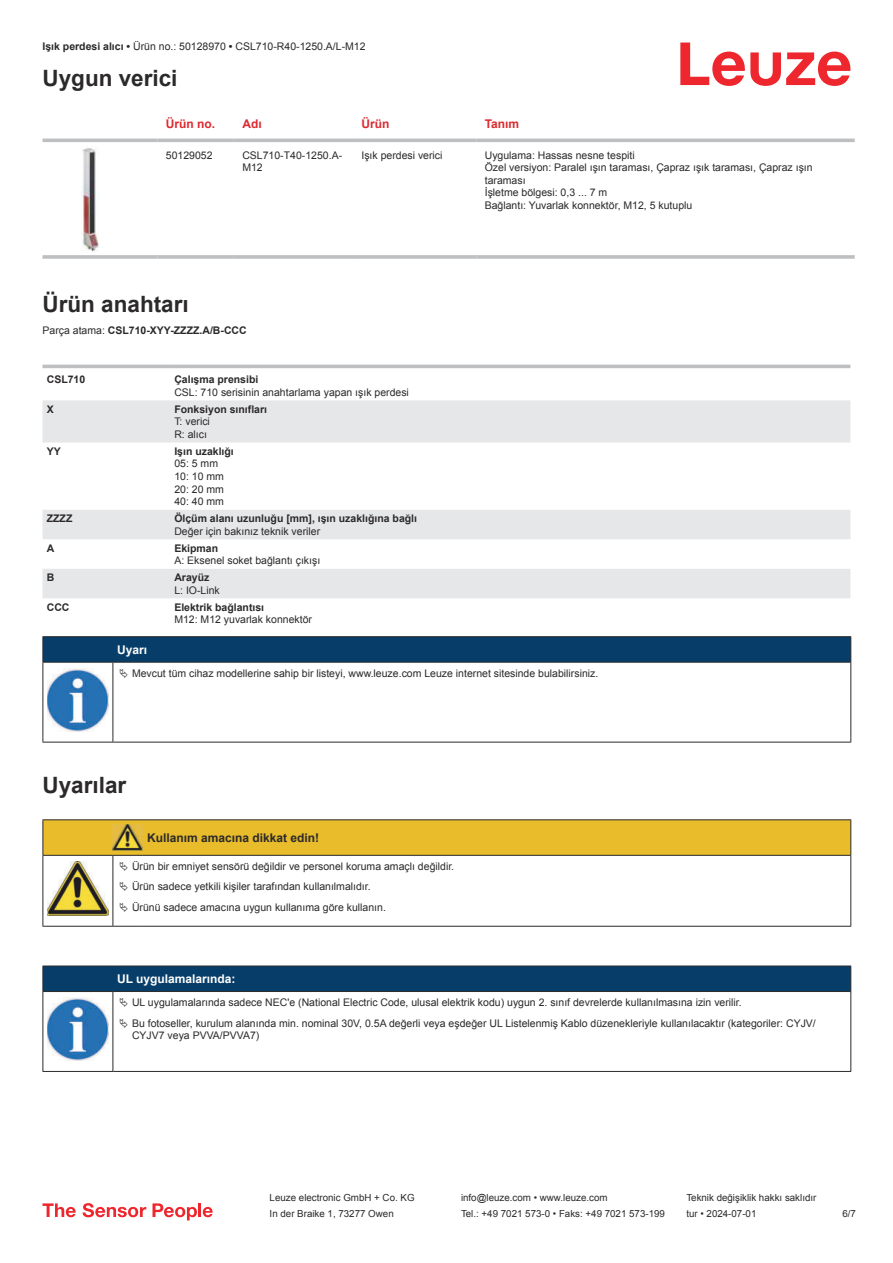
<style>
.page{position:relative;width:893px;height:1263px;background:#fff}
.page>*{position:absolute;margin:0;border:0;box-sizing:border-box;transform-origin:0 0}
.t1{font:700 22.5px "Arial";color:#2b292a}
.t2{font:700 12px "Arial";color:#2b292a}
.t3{font:700 12px "Arial";color:#fff}
.t4{font:700 12px "Arial";color:#db2a30}
.t5{font:10.5px/12.6px "Arial";color:#2b292a}
.t6{font:700 10.5px "Arial";color:#2b292a}
.t7{font:9.75px "Arial";color:#2b292a}
.s1{font-weight:700}
.s2{font-weight:400}
</style>
<div class="page">
<svg style="left:680px;top:43px;width:170px;height:43px"></svg>
<svg style="left:43px;top:138px;width:812px;height:97px"></svg>
<hr style="left:43px;top:139px;width:114px;height:3px;background:#bdbfc1">
<hr style="left:157px;top:139px;width:77px;height:3px;background:#bdbfc1">
<hr style="left:234px;top:139px;width:119px;height:3px;background:#bdbfc1">
<hr style="left:353px;top:139px;width:123px;height:3px;background:#bdbfc1">
<hr style="left:476px;top:139px;width:379px;height:3px;background:#bdbfc1">
<svg style="left:43px;top:255px;width:114px;height:4px"></svg>
<hr style="left:157px;top:255px;width:77px;height:4px;background:#c7c8ca">
<hr style="left:234px;top:255px;width:119px;height:4px;background:#bdbfc1">
<svg style="left:353px;top:255px;width:123px;height:4px"></svg>
<hr style="left:476px;top:255px;width:379px;height:4px;background:#c7c8ca">
<img style="left:82px;top:146px;width:19px;height:106px">
<div style="left:43px;top:364px;width:807px;height:5px;background:#ebecec"></div>
<svg style="left:43px;top:400px;width:807px;height:198px;fill:#e6e7e9"></svg>
<hr style="left:43px;top:365px;width:127px;height:3px;background:#bdbfc1">
<hr style="left:170px;top:365px;width:680px;height:3px;background:#bdbfc1">
<svg style="left:43px;top:1203px;width:33px;height:14px"></svg>
<svg style="left:83px;top:1203px;width:63px;height:14px"></svg>
<svg style="left:153px;top:1203px;width:44px;height:17px"></svg>
<hr style="left:198px;top:1203px;width:3px;height:14px;background:#ed272d">
<svg style="left:203px;top:1207px;width:10px;height:10px"></svg>
<svg style="left:44px;top:663px;width:806px;height:79px"></svg>
<hr style="left:43px;top:636px;width:70px;height:1px;background:#2b292a">
<hr style="left:43px;top:662px;width:70px;height:1px;background:#2b292a">
<hr style="left:113px;top:636px;width:738px;height:1px;background:#2b292a">
<svg style="left:43px;top:637px;width:808px;height:25px;background:#063c67"></svg>
<hr style="left:113px;top:662px;width:738px;height:1px;background:#2b292a">
<hr style="left:43px;top:663px;width:1px;height:75px;background:#2b292a">
<hr style="left:113px;top:663px;width:1px;height:75px;background:#2b292a">
<hr style="left:850px;top:663px;width:1px;height:75px;background:#2b292a">
<hr style="left:43px;top:742px;width:70px;height:1px;background:#2b292a">
<hr style="left:113px;top:742px;width:738px;height:1px;background:#2b292a">
<img style="left:47px;top:669px;width:61px;height:62px">
<div style="left:115px;top:663px;width:734px;height:20px;background:#fff"></div>
<hr style="left:43px;top:819px;width:70px;height:1px;background:#2b292a">
<hr style="left:113px;top:819px;width:30px;height:1px;background:#2b292a">
<hr style="left:143px;top:819px;width:708px;height:1px;background:#2b292a">
<hr style="left:43px;top:926px;width:70px;height:1px;background:#2b292a">
<hr style="left:113px;top:926px;width:30px;height:1px;background:#2b292a">
<hr style="left:143px;top:926px;width:708px;height:1px;background:#2b292a">
<svg style="left:44px;top:1045px;width:806px;height:26px"></svg>
<hr style="left:43px;top:992px;width:1px;height:75px;background:#2b292a">
<hr style="left:113px;top:992px;width:1px;height:75px;background:#2b292a">
<hr style="left:850px;top:992px;width:1px;height:75px;background:#2b292a">
<hr style="left:43px;top:1071px;width:70px;height:1px;background:#2b292a">
<hr style="left:113px;top:1071px;width:738px;height:1px;background:#2b292a">
<img style="left:47px;top:1045px;width:61px;height:16px">
<svg style="left:43px;top:820px;width:808px;height:106px"></svg>
<svg style="left:43px;top:966px;width:808px;height:79px"></svg>
<p class="t5" style="left:43px;top:41px;width:325px"><span class="s1">Işık perdesi alıcı •</span> Ürün no.: 50128970 <span class="s1">•</span> CSL710-R40-1250.A/L-M12</p>
<h1 class="t1" style="left:43px;top:63px;width:137px">Uygun verici</h1>
<p class="t4" style="left:166px;top:115px;width:51px">Ürün no.</p>
<p class="t4" style="left:242px;top:115px;width:21px">Adı</p>
<p class="t4" style="left:361px;top:119px;width:29px">Ürün</p>
<p class="t4" style="left:485px;top:115px;width:36px">Tanım</p>
<p class="t5" style="left:166px;top:150px;width:48px">50129052</p>
<p class="t5" style="left:242px;top:150px;width:101px">CSL710-T40-1250.A-<br>M12</p>
<p class="t5" style="left:361px;top:148px;width:83px">Işık perdesi verici</p>
<p class="t5" style="left:485px;top:148px;width:329px">Uygulama: Hassas nesne tespiti<br>Özel versiyon: Paralel ışın taraması, Çapraz ışık taraması, Çapraz ışın taraması<br>İşletme bölgesi: 0,3 ... 7 m<br>Bağlantı: Yuvarlak konnektör, M12, 5 kutuplu</p>
<h1 class="t1" style="left:43px;top:288px;width:148px">Ürün anahtarı</h1>
<p class="t6" style="left:43px;top:323px;width:206px"><span class="s2">Parça atama:</span> CSL710-XYY-ZZZZ.A/B-CCC</p>
<p class="t6" style="left:47px;top:372px;width:40px">CSL710</p>
<p class="t6" style="left:174px;top:372px;width:86px">Çalışma prensibi</p>
<p class="t5" style="left:174px;top:386px;width:236px">CSL: 710 serisinin anahtarlama yapan ışık perdesi</p>
<p class="t6" style="left:47px;top:401px;width:9px">X</p>
<p class="t6" style="left:174px;top:401px;width:94px">Fonksiyon sınıfları</p>
<p class="t5" style="left:174px;top:415px;width:37px">T: verici<br>R: alıcı</p>
<p class="t6" style="left:47px;top:447px;width:16px">YY</p>
<p class="t6" style="left:174px;top:444px;width:61px">Işın uzaklığı</p>
<p class="t5" style="left:174px;top:457px;width:51px">05: 5 mm<br>10: 10 mm<br>20: 20 mm<br>40: 40 mm</p>
<p class="t6" style="left:47px;top:514px;width:27px">ZZZZ</p>
<p class="t6" style="left:174px;top:511px;width:244px">Ölçüm alanı uzunluğu [mm], ışın uzaklığına bağlı</p>
<p class="t5" style="left:174px;top:524px;width:147px">Değer için bakınız teknik veriler</p>
<p class="t6" style="left:47px;top:544px;width:9px">A</p>
<p class="t6" style="left:174px;top:540px;width:45px">Ekipman</p>
<p class="t5" style="left:174px;top:554px;width:147px">A: Eksenel soket bağlantı çıkışı</p>
<p class="t6" style="left:47px;top:573px;width:9px">B</p>
<p class="t6" style="left:174px;top:573px;width:37px">Arayüz</p>
<p class="t5" style="left:174px;top:585px;width:47px">L: IO-Link</p>
<p class="t6" style="left:47px;top:603px;width:24px">CCC</p>
<p class="t6" style="left:174px;top:599px;width:91px">Elektrik bağlantısı</p>
<p class="t5" style="left:174px;top:613px;width:139px">M12: M12 yuvarlak konnektör</p>
<p class="t3" style="left:117px;top:641px;width:32px">Uyarı</p>
<p class="t5" style="left:132px;top:667px;width:468px">Mevcut tüm cihaz modellerine sahip bir listeyi, www.leuze.com Leuze internet sitesinde bulabilirsiniz.</p>
<h1 class="t1" style="left:43px;top:770px;width:85px">Uyarılar</h1>
<p class="t2" style="left:147px;top:829px;width:174px">Kullanım amacına dikkat edin!</p>
<p class="t5" style="left:132px;top:856px;width:324px;line-height:20.2px">Ürün bir emniyet sensörü değildir ve personel koruma amaçlı değildir.<br>Ürün sadece yetkili kişiler tarafından kullanılmalıdır.<br>Ürünü sadece amacına uygun kullanıma göre kullanın.</p>
<p class="t3" style="left:117px;top:970px;width:120px">UL uygulamalarında:</p>
<p class="t5" style="left:132px;top:992px;width:685px;line-height:20.2px">UL uygulamalarında sadece NEC'e (National Electric Code, ulusal elektrik kodu) uygun 2. sınıf devrelerde kullanılmasına izin verilir.<br>Bu fotoseller, kurulum alanında min. nominal 30V, 0.5A değerli veya eşdeğer UL Listelenmiş Kablo düzenekleriyle kullanılacaktır (kategoriler: CYJV/</p>
<p class="t5" style="left:132px;top:1029px;width:129px">CYJV7 veya PVVA/PVVA7)</p>
<p class="t7" style="left:270px;top:1191px;width:146px">Leuze electronic GmbH + Co. KG</p>
<p class="t7" style="left:461px;top:1191px;width:148px">info@leuze.com • www.leuze.com</p>
<p class="t7" style="left:686px;top:1191px;width:132px">Teknik değişiklik hakkı saklıdır</p>
<p class="t7" style="left:270px;top:1207px;width:126px">In der Braike 1, 73277 Owen</p>
<p class="t7" style="left:461px;top:1207px;width:205px">Tel.: +49 7021 573-0 • Faks: +49 7021 573-199</p>
<p class="t7" style="left:686px;top:1207px;width:72px">tur • 2024-07-01</p>
<p class="t7" style="left:842px;top:1210px;width:15px">6 /7</p>
</div>
